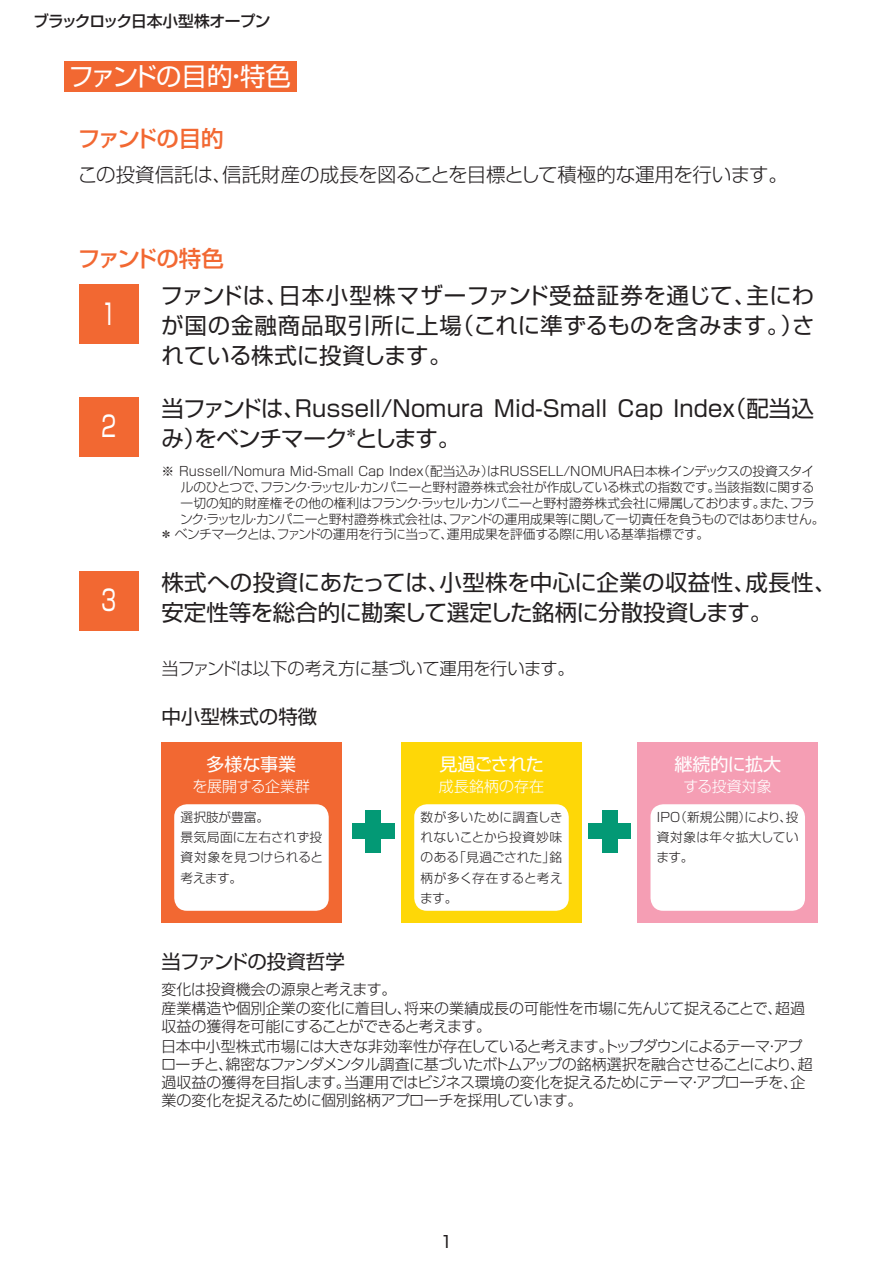
<style>
.page{position:relative;width:893px;height:1263px;background:#fff}
.page>*{position:absolute;margin:0;border:0;box-sizing:border-box;transform-origin:0 0}
.t1{font:28.5px "Shin Go Pr 5";color:#fff;scale:.7 1}
.t2{font:25.5px "Shin Go Pr 5";letter-spacing:-.045em;color:#fff}
.t3{font:22.5px/30px "Shin Go Pr 5";color:#231f20}
.t4{font:500 22.5px "Shin Go Pr 5";letter-spacing:-.075em;color:#f26832}
.t5{font:300 19.5px "Shin Go Pr 5";letter-spacing:-.015em;color:#231f20}
.t6{font:19.5px "Shin Go Pr 5";letter-spacing:-.035em;color:#231f20}
.t7{font:19.5px "Shin Go Pr 5";color:#231f20}
.t8{font:18px "Shin Go Pr 5";letter-spacing:-.01em;color:#fff}
.t9{font:300 17.25px "Shin Go Pr 5";letter-spacing:-.03em;color:#231f20}
.t10{font:16.5px "Shin Go Pr 5";color:#231f20}
.t11{font:500 15.75px "Shin Go Pr 5";letter-spacing:-.035em;color:#231f20}
.t12{font:300 15px/18px "Shin Go Pr 5";letter-spacing:-.03em;color:#231f20}
.t13{font:300 15px "Shin Go Pr 5";color:#fff}
.t14{font:300 12.75px/20.2px "Shin Go Pr 5";letter-spacing:-.005em;color:#231f20;text-align:justify}
.t15{font:300 12.75px "Shin Go Pr 5";letter-spacing:-.03em;color:#231f20}
.t16{font:300 12.75px "Shin Go Pr 5";letter-spacing:-.035em;color:#231f20}
</style>
<div class="page">
<div style="left:64px;top:61px;width:232px;height:30px;background:#f26832"></div>
<div style="left:79px;top:284px;width:59px;height:60px;background:#f26832"></div>
<div style="left:79px;top:397px;width:59px;height:59px;background:#f26832"></div>
<div style="left:79px;top:571px;width:59px;height:59px;background:#f26832"></div>
<div style="left:161px;top:742px;width:180px;height:180px;background:#f26832"></div>
<div style="left:401px;top:742px;width:180px;height:180px;background:#fed707"></div>
<div style="left:638px;top:742px;width:180px;height:180px;background:#f59eb4"></div>
<div style="left:352px;top:824px;width:42px;height:15px;background:#039975"></div>
<div style="left:366px;top:810px;width:15px;height:42px;background:#039975"></div>
<div style="left:589px;top:824px;width:42px;height:15px;background:#039975"></div>
<div style="left:602px;top:810px;width:15px;height:42px;background:#039975"></div>
<div style="left:174px;top:804px;width:155px;height:107px;background:#fff;border-radius:13px"></div>
<div style="left:414px;top:804px;width:155px;height:107px;background:#fff;border-radius:13px"></div>
<div style="left:650px;top:804px;width:155px;height:107px;background:#fff;border-radius:13px"></div>
<p class="t11" style="left:33px;top:8px;width:239px">ブラックロック日本小型株オープン</p>
<h2 class="t2" style="left:68px;top:55px;width:224px">ファンドの目的・特色</h2>
<h3 class="t4" style="left:78px;top:120px;width:147px">ファンドの目的</h3>
<h3 class="t5" style="left:78px;top:159px;width:711px">この投資信託は、信託財産の成長を図ることを目標として積極的な運用を行います。</h3>
<h3 class="t4" style="left:78px;top:240px;width:148px">ファンドの特色</h3>
<h1 class="t1" style="left:101px;top:291px;width:23px">1</h1>
<h3 class="t3" style="left:161px;top:279px;width:655px;text-align:justify">ファンドは、日本小型株マザーファンド受益証券を通じて、主にわが国の金融商品取引所に上場（これに準ずるものを含みます。）されている株式に投資します。</h3>
<h1 class="t1" style="left:101px;top:403px;width:23px">2</h1>
<h1 class="t1" style="left:101px;top:577px;width:23px">3</h1>
<h3 class="t3" style="left:161px;top:391px;width:654px">当ファンドは、Russell/Nomura Mid-Small Cap Index（配当込み）をベンチマーク<sup>＊</sup>とします。</h3>
<p class="t14" style="left:161px;top:460px;width:654px">※ Russell/Nomura Mid-Small Cap Index（配当込み）はRUSSELL/NOMURA日本株インデックスの投資スタイ</p>
<p class="t14" style="left:181px;top:476px;width:635px">ルのひとつで、フランク・ラッセル・カンパニーと野村證券株式会社が作成している株式の指数です。当該指数に関する</p>
<p class="t14" style="left:181px;top:492px;width:635px">一切の知的財産権その他の権利はフランク・ラッセル・カンパニーと野村證券株式会社に帰属しております。また、フラ</p>
<p class="t15" style="left:180px;top:508px;width:646px">ンク・ラッセル・カンパニーと野村證券株式会社は、ファンドの運用成果等に関して一切責任を負うものではありません。</p>
<p class="t16" style="left:160px;top:524px;width:551px">＊ ベンチマークとは、ファンドの運用を行うに当って、運用成果を評価する際に用いる基準指標です。</p>
<h3 class="t3" style="left:161px;top:565px;width:677px">株式への投資にあたっては、小型株を中心に企業の収益性、成長性、安定性等を総合的に勘案して選定した銘柄に分散投資します。</h3>
<h3 class="t9" style="left:161px;top:654px;width:415px">当ファンドは以下の考え方に基づいて運用を行います。</h3>
<h3 class="t7" style="left:161px;top:700px;width:157px">中小型株式の特徴</h3>
<h3 class="t8" style="left:207px;top:749px;width:91px">多様な事業</h3>
<p class="t13" style="left:192px;top:774px;width:119px">を展開する企業群</p>
<h3 class="t8" style="left:674px;top:749px;width:108px">継続的に拡大</h3>
<p class="t13" style="left:683px;top:774px;width:90px">する投資対象</p>
<h3 class="t8" style="left:439px;top:749px;width:106px">見過ごされた</h3>
<p class="t13" style="left:439px;top:774px;width:106px">成長銘柄の存在</p>
<p class="t14" style="left:181px;top:806px;width:144px;text-align:left">選択肢が豊富。<br>景気局面に左右されず投資対象を見つけられると考えます。</p>
<p class="t14" style="left:420px;top:806px;width:144px">数が多いために調査しきれないことから投資妙味のある「見過ごされた」銘柄が多く存在すると考えます。</p>
<p class="t14" style="left:656px;top:806px;width:144px;text-indent:-4px">ＩＰＯ（新規公開）により、投資対象は年々拡大しています。</p>
<h3 class="t6" style="left:161px;top:946px;width:185px">当ファンドの投資哲学</h3>
<p class="t12" style="left:161px;top:979px;width:645px">変化は投資機会の源泉と考えます。<br>産業構造や個別企業の変化に着目し、将来の業績成長の可能性を市場に先んじて捉えることで、超過収益の獲得を可能にすることができると考えます。</p>
<p class="t12" style="left:161px;top:1036px;width:653px">日本中小型株式市場には大きな非効率性が存在していると考えます。トップダウンによるテーマ・アプローチと、綿密なファンダメンタル調査に基づいたボトムアップの銘柄選択を融合させることにより、超過収益の獲得を目指します。当運用ではビジネス環境の変化を捉えるためにテーマ・アプローチを、企業の変化を捉えるために個別銘柄アプローチを採用しています。</p>
<p class="t10" style="left:440px;top:1228px;width:14px">1</p>
</div>
